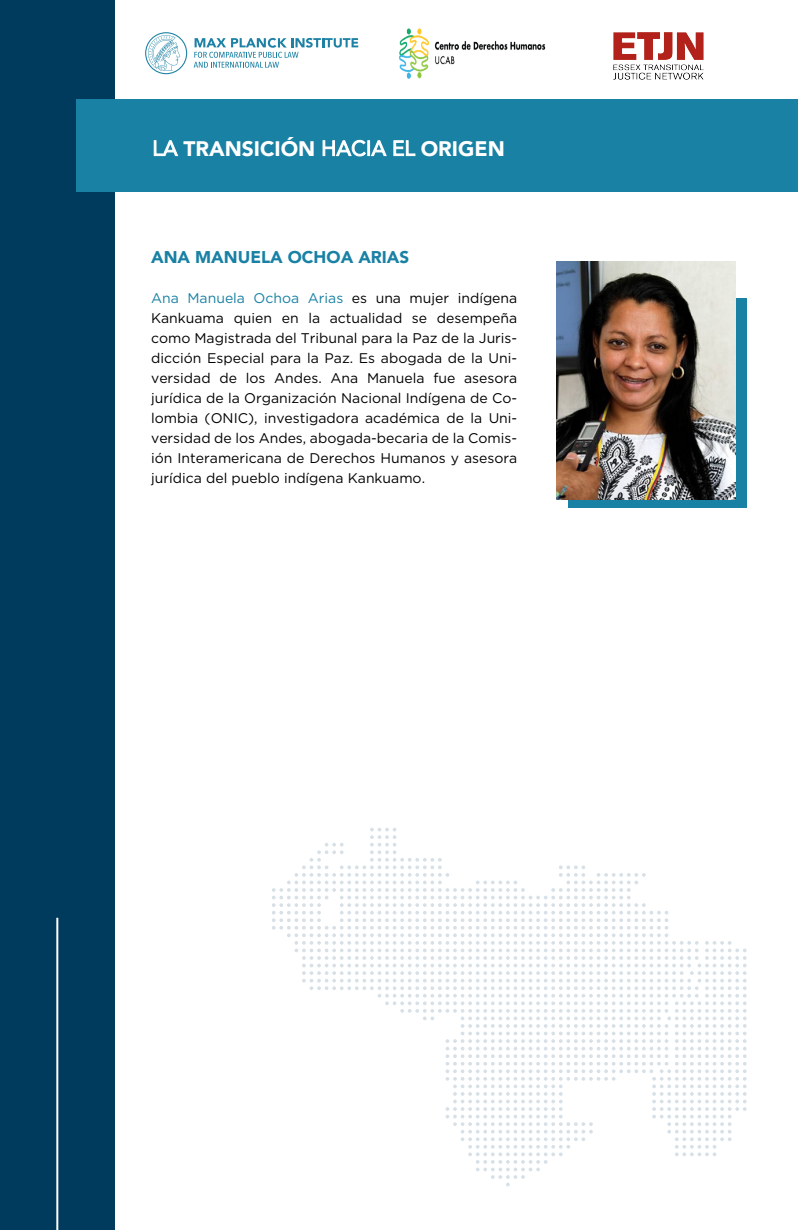
<style>
.page{position:relative;width:798px;height:1230px;background:#fff}
.page>*{position:absolute;margin:0;border:0;box-sizing:border-box;transform-origin:0 0}
.t1{font:900 21px "Avenir";color:#fff}
.t2{font:900 17px "Avenir";color:#1981a4}
.t3{font:14px/20px "Gotham";color:#000;text-align:justify}
.s1{font-weight:400}
.s2{color:#1981a4}
</style>
<div class="page">
<div style="left:568px;top:298px;width:178px;height:210px;background:#1981a4"></div>
<svg style="left:272px;top:828px;width:474px;height:358px"></svg>
<div style="left:0;top:0;width:115px;height:1230px;background:#003a5d"></div>
<div style="left:76px;top:99px;width:722px;height:93px;background:#1981a4"></div>
<svg style="left:145px;top:32px;width:42px;height:42px"></svg>
<svg style="left:194px;top:38px;width:164px;height:30px"></svg>
<img style="left:399px;top:28px;width:146px;height:51px">
<hr style="left:56px;top:918px;width:2px;height:312px;background:#fff">
<img style="left:556px;top:262px;width:179px;height:238px">
<img style="left:614px;top:32px;width:89px;height:48px">
<h1 class="t1" style="left:152px;top:130px;width:354px"><span class="s1">LA</span> TRANSICIÓN <span class="s1">HACIA EL</span> ORIGEN</h1>
<p class="t2" style="left:151px;top:243px;width:260px">ANA MANUELA OCHOA ARIAS</p>
<p class="t3" style="left:151px;top:288px;width:368px"><span class="s2">Ana Manuela Ochoa Arias</span> es una mujer indígena Kankuama quien en la actualidad se desempeña como Magistrada del Tribunal para la Paz de la Juris&shy;dicción Especial para la Paz. Es abogada de la Uni&shy;versidad de los Andes. Ana Manuela fue asesora jurídica de la Organización Nacional Indígena de Co&shy;lombia (ONIC), investigadora académica de la Uni&shy;versidad de los Andes, abogada-becaria de la Comis&shy;ión Interamericana de Derechos Humanos y asesora jurídica del pueblo indígena Kankuamo.</p>
</div>
